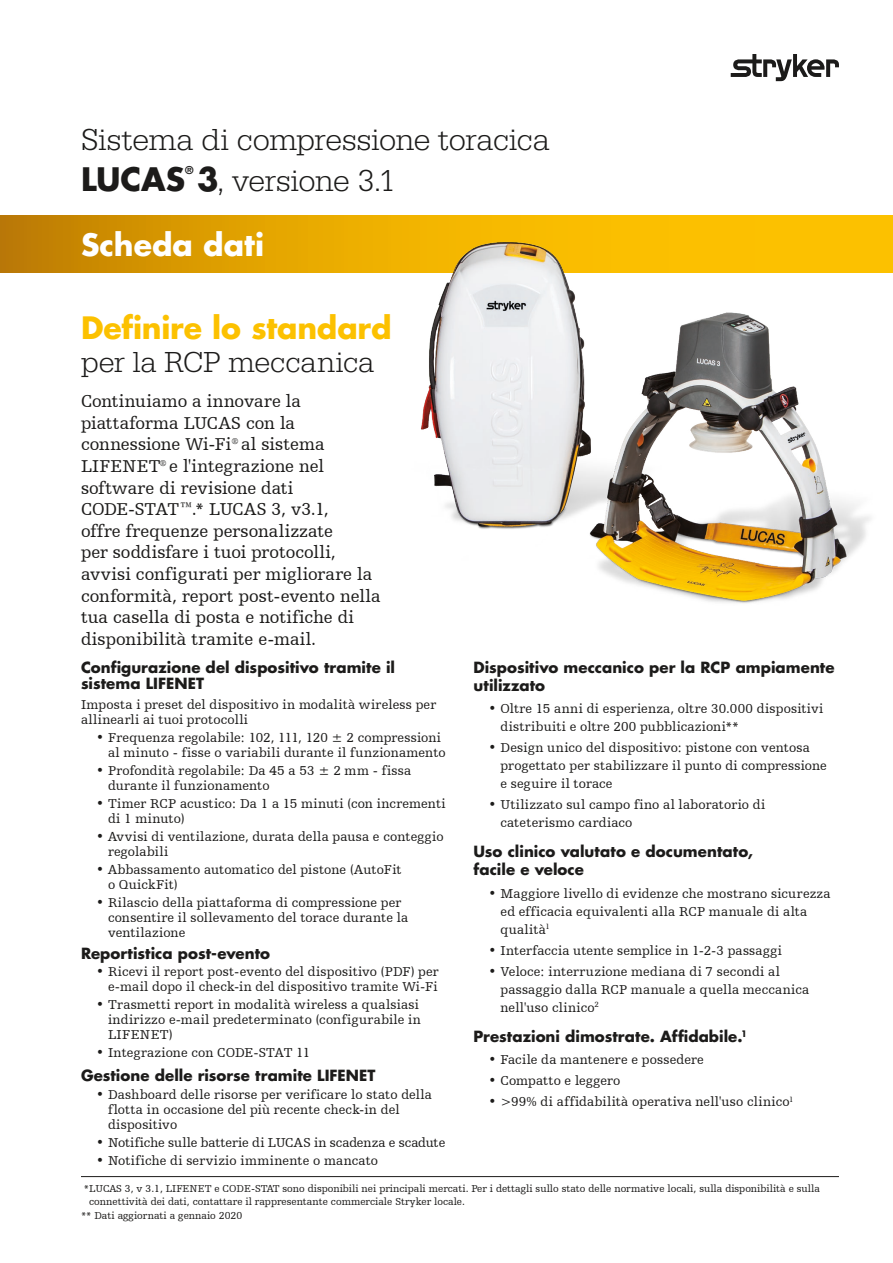
<style>
.page{position:relative;width:893px;height:1263px;background:#fff}
.page>*{position:absolute;margin:0;border:0;box-sizing:border-box;transform-origin:0 0}
.t1{font:300 31.5px/40.5px "URW Egyptienne TOT";letter-spacing:-.015em;color:#1c1b1a}
.t2{font:700 30px "Futura For Stryker";letter-spacing:-.005em;color:#fcc100}
.t3{font:300 30px "URW Egyptienne TOT";letter-spacing:-.01em;color:#1c1b1a}
.t4{font:700 30px "Futura For Stryker";color:#fff}
.t5{font:18px/21.6px "Humanist Slabserif 712 BT";color:#1c1b1a}
.t6{font:700 15px/18px "Futura For Stryker";color:#1c1b1a}
.t7{font:13.5px/15px "Humanist Slabserif 712 BT";letter-spacing:.015em;color:#1c1b1a}
.t8{font:13.5px "Humanist Slabserif 712 BT";letter-spacing:-.005em;color:#1c1b1a}
.t9{font:10.5px "Humanist Slabserif 712 BT";color:#1c1b1a}
.t10{font:700 10.5px "Futura For Stryker";color:#1c1b1a}
.s1{font-family:"Futura For Stryker";font-weight:700}
</style>
<div class="page">
<hr style="left:81px;top:1176px;width:758px;height:1px;background:#1c1b1a">
<svg style="left:0;top:216px;width:893px;height:57px;background:#e2a400"></svg>
<svg style="left:731px;top:54px;width:108px;height:27px"></svg>
<img style="left:388px;top:237px;width:503px;height:366px">
<h1 class="t1" style="left:81px;top:120px;width:470px">Sistema di compressione toracica<br><span class="s1">LUCAS 3</span>, versione 3.1</h1>
<p class="t10" style="left:185px;top:163px;width:10px">®</p>
<h2 class="t4" style="left:81px;top:224px;width:185px">Scheda dati</h2>
<h2 class="t2" style="left:81px;top:307px;width:312px">Definire lo standard</h2>
<h2 class="t3" style="left:81px;top:344px;width:295px">per la RCP meccanica</h2>
<p class="t5" style="left:81px;top:390px;width:301px">Continuiamo a innovare la piattaforma LUCAS con la connessione Wi-Fi<sup>®</sup> al sistema<br>LIFENET<sup>®</sup> e l'integrazione nel software di revisione dati<br>CODE-STAT™.* LUCAS 3, v3.1,<br>offre frequenze personalizzate<br>per soddisfare i tuoi protocolli, avvisi configurati per migliorare la conformità, report post-evento nella tua casella di posta e notifiche di disponibilità tramite e-mail.</p>
<p class="t6" style="left:81px;top:659px;width:316px;line-height:16.5px">Configurazione del dispositivo tramite il sistema LIFENET</p>
<p class="t7" style="left:81px;top:696px;width:357px">Imposta i preset del dispositivo in modalità wireless per allinearli ai tuoi protocolli</p>
<p class="t7" style="left:108px;top:729px;width:339px;text-indent:-12px">• Frequenza regolabile: 102, 111, 120 ± 2 compressioni al minuto - fisse o variabili durante il funzionamento</p>
<p class="t7" style="left:108px;top:762px;width:305px;text-indent:-12px">• Profondità regolabile: Da 45 a 53 ± 2 mm - fissa durante il funzionamento</p>
<p class="t7" style="left:108px;top:795px;width:339px;text-indent:-12px">• Timer RCP acustico: Da 1 a 15 minuti (con incrementi di 1 minuto)</p>
<p class="t7" style="left:108px;top:828px;width:337px;text-indent:-12px">• Avvisi di ventilazione, durata della pausa e conteggio regolabili</p>
<p class="t7" style="left:108px;top:861px;width:295px;text-indent:-12px">• Abbassamento automatico del pistone (AutoFit o QuickFit)</p>
<p class="t7" style="left:108px;top:894px;width:302px;text-indent:-12px">• Rilascio della piattaforma di compressione per consentire il sollevamento del torace durante la ventilazione</p>
<p class="t6" style="left:81px;top:944px;width:191px">Reportistica post-evento</p>
<p class="t7" style="left:96px;top:963px;width:344px;text-align:right">• Ricevi il report post-evento del dispositivo (PDF) per e-mail dopo il check-in del dispositivo tramite Wi-Fi</p>
<p class="t7" style="left:108px;top:996px;width:315px;text-indent:-12px">• Trasmetti report in modalità wireless a qualsiasi indirizzo e-mail predeterminato (configurabile in<br>LIFENET)</p>
<p class="t7" style="left:96px;top:1044px;width:216px">• Integrazione con CODE-STAT 11</p>
<p class="t6" style="left:81px;top:1066px;width:296px">Gestione delle risorse tramite LIFENET</p>
<p class="t7" style="left:108px;top:1086px;width:326px;text-indent:-12px">• Dashboard delle risorse per verificare lo stato della flotta in occasione del più recente check-in del dispositivo</p>
<p class="t8" style="left:96px;top:1134px;width:351px">• Notifiche sulle batterie di LUCAS in scadenza e scadute</p>
<p class="t7" style="left:96px;top:1152px;width:284px">• Notifiche di servizio imminente o mancato</p>
<p class="t6" style="left:473px;top:658px;width:363px">Dispositivo meccanico per la RCP ampiamente utilizzato</p>
<p class="t7" style="left:500px;top:699px;width:324px;line-height:18px;text-indent:-12px">• Oltre 15 anni di esperienza, oltre 30.000 dispositivi distribuiti e oltre 200 pubblicazioni**</p>
<p class="t7" style="left:500px;top:738px;width:328px;line-height:18px;text-indent:-12px">• Design unico del dispositivo: pistone con ventosa progettato per stabilizzare il punto di compressione e seguire il torace</p>
<p class="t7" style="left:500px;top:795px;width:266px;line-height:18px;text-indent:-12px">• Utilizzato sul campo fino al laboratorio di cateterismo cardiaco</p>
<p class="t6" style="left:473px;top:842px;width:281px">Uso clinico valutato e documentato, facile e veloce</p>
<p class="t7" style="left:500px;top:884px;width:331px;line-height:18px;text-indent:-12px">• Maggiore livello di evidenze che mostrano sicurezza ed efficacia equivalenti alla RCP manuale di alta qualità<sup>1</sup></p>
<p class="t7" style="left:488px;top:942px;width:295px">• Interfaccia utente semplice in 1-2-3 passaggi</p>
<p class="t7" style="left:500px;top:962px;width:310px;line-height:18px;text-indent:-12px">• Veloce: interruzione mediana di 7 secondi al passaggio dalla RCP manuale a quella meccanica nell'uso clinico<sup>2</sup></p>
<p class="t6" style="left:473px;top:1027px;width:275px">Prestazioni dimostrate. Affidabile.<sup>1</sup></p>
<p class="t7" style="left:488px;top:1052px;width:217px">• Facile da mantenere e possedere</p>
<p class="t7" style="left:488px;top:1073px;width:133px">• Compatto e leggero</p>
<p class="t7" style="left:488px;top:1094px;width:306px">• &gt;99% di affidabilità operativa nell'uso clinico<sup>1</sup></p>
<p class="t9" style="left:84px;top:1182px;width:737px">*LUCAS 3, v 3.1, LIFENET e CODE-STAT sono disponibili nei principali mercati. Per i dettagli sullo stato delle normative locali, sulla disponibilità e sulla</p>
<p class="t9" style="left:89px;top:1195px;width:377px">connettività dei dati, contattare il rappresentante commerciale Stryker locale.</p>
<p class="t9" style="left:81px;top:1209px;width:163px">** Dati aggiornati a gennaio 2020</p>
</div>
